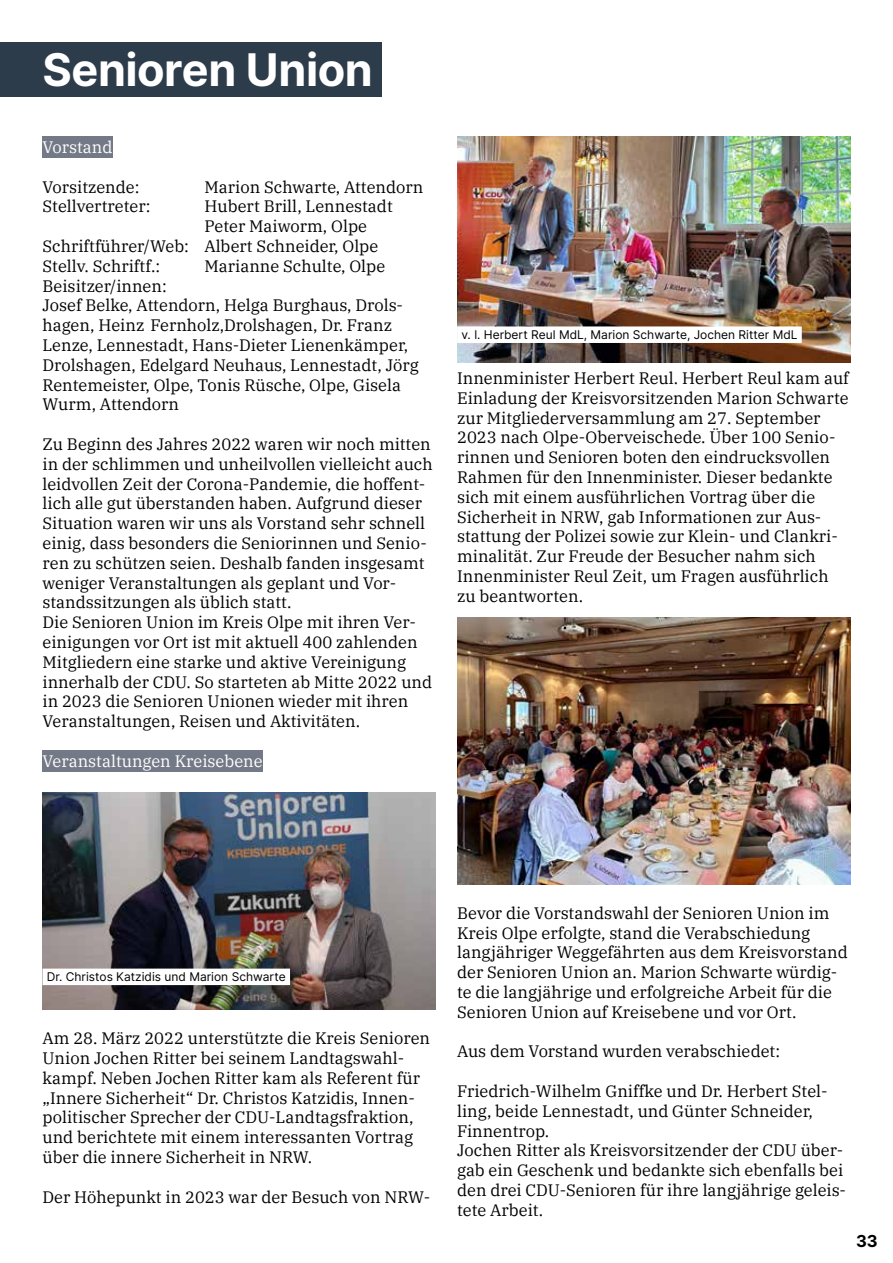
<style>
.page{position:relative;width:893px;height:1263px;background:#fff}
.page>*{position:absolute;margin:0;border:0;box-sizing:border-box;transform-origin:0 0}
.t1{font:700 45px "Inter";letter-spacing:-.01em;color:#fff}
.t2{font:16.5px/19.8px "IBM Plex Serif";color:#000}
.t3{font:16.5px "IBM Plex Serif";color:#fff}
.t4{font:700 16.5px "Inter";color:#000}
.t5{font:12px "Inter";color:#000}
</style>
<div class="page">
<div style="left:43px;top:136px;width:70px;height:22px;background:#737986"></div>
<div style="left:43px;top:750px;width:220px;height:21px;background:#737986"></div>
<div style="left:0;top:43px;width:382px;height:54px;background:#2d3c4b"></div>
<img style="left:43px;top:792px;width:393px;height:217px">
<img style="left:457px;top:136px;width:393px;height:227px">
<img style="left:457px;top:617px;width:393px;height:267px">
<div style="left:43px;top:968px;width:247px;height:17px;background:#fff"></div>
<div style="left:457px;top:326px;width:345px;height:17px;background:#fff"></div>
<h1 class="t1" style="left:43px;top:36px;width:332px">Senioren Union</h1>
<p class="t3" style="left:43px;top:134px;width:72px">Vorstand</p>
<p class="t2" style="left:43px;top:175px;width:98px">Vorsitzende:</p>
<p class="t2" style="left:205px;top:175px;width:220px">Marion Schwarte, Attendorn</p>
<p class="t2" style="left:43px;top:195px;width:109px">Stellvertreter:</p>
<p class="t2" style="left:205px;top:195px;width:190px">Hubert Brill, Lennestadt</p>
<p class="t2" style="left:205px;top:215px;width:164px">Peter Maiworm, Olpe</p>
<p class="t2" style="left:43px;top:235px;width:337px">Schriftführer/Web: Albert Schneider, Olpe</p>
<p class="t2" style="left:43px;top:255px;width:119px">Stellv. Schriftf.:</p>
<p class="t2" style="left:205px;top:255px;width:182px">Marianne Schulte, Olpe</p>
<p class="t2" style="left:43px;top:274px;width:378px">Beisitzer/innen:<br>Josef Belke, Attendorn, Helga Burghaus, Drols&shy;hagen, Heinz Fernholz,Drolshagen, Dr. Franz Lenze, Lennestadt, Hans-Dieter Lienenkämper, Drolshagen, Edelgard Neuhaus, Lennestadt, Jörg Rentemeister, Olpe, Tonis Rüsche, Olpe, Gisela Wurm, Attendorn</p>
<p class="t2" style="left:43px;top:433px;width:392px">Zu Beginn des Jahres 2022 waren wir noch mitten in der schlimmen und unheilvollen vielleicht auch leidvollen Zeit der Corona-Pandemie, die hoffent&shy;lich alle gut überstanden haben. Aufgrund dieser Situation waren wir uns als Vorstand sehr schnell einig, dass besonders die Seniorinnen und Senio&shy;ren zu schützen seien. Deshalb fanden insgesamt weniger Veranstaltungen als geplant und Vor&shy;standssitzungen als üblich statt.<br>Die Senioren Union im Kreis Olpe mit ihren Ver&shy;einigungen vor Ort ist mit aktuell 400 zahlenden Mitgliedern eine starke und aktive Vereinigung innerhalb der CDU. So starteten ab Mitte 2022 und in 2023 die Senioren Unionen wieder mit ihren Veranstaltungen, Reisen und Aktivitäten.</p>
<p class="t3" style="left:43px;top:748px;width:222px">Veranstaltungen Kreisebene</p>
<p class="t5" style="left:461px;top:326px;width:338px">v. l. Herbert Reul MdL, Marion Schwarte, Jochen Ritter MdL</p>
<p class="t2" style="left:457px;top:367px;width:393px">Innenminister Herbert Reul. Herbert Reul kam auf Einladung der Kreisvorsitzenden Marion Schwarte zur Mitgliederversammlung am 27. September 2023 nach Olpe-Oberveischede. Über 100 Senio&shy;rinnen und Senioren boten den eindrucksvollen Rahmen für den Innenminister. Dieser bedankte sich mit einem ausführlichen Vortrag über die Sicherheit in NRW, gab Informationen zur Aus&shy;stattung der Polizei sowie zur Klein- und Clankri&shy;minalität. Zur Freude der Besucher nahm sich Innenminister Reul Zeit, um Fragen ausführlich zu beantworten.</p>
<p class="t5" style="left:47px;top:968px;width:241px">Dr. Christos Katzidis und Marion Schwarte</p>
<p class="t2" style="left:43px;top:1027px;width:389px">Am 28. März 2022 unterstützte die Kreis Senioren Union Jochen Ritter bei seinem Landtagswahl&shy;kampf. Neben Jochen Ritter kam als Referent für „Innere Sicherheit“ Dr. Christos Katzidis, Innen&shy;politischer Sprecher der CDU-Landtagsfraktion, und berichtete mit einem interessanten Vortrag über die innere Sicherheit in NRW.</p>
<p class="t2" style="left:43px;top:1185px;width:389px">Der Höhepunkt in 2023 war der Besuch von NRW-</p>
<p class="t2" style="left:457px;top:901px;width:392px">Bevor die Vorstandswahl der Senioren Union im Kreis Olpe erfolgte, stand die Verabschiedung langjähriger Weggefährten aus dem Kreisvorstand der Senioren Union an. Marion Schwarte würdig&shy;te die langjährige und erfolgreiche Arbeit für die Senioren Union auf Kreisebene und vor Ort.</p>
<p class="t2" style="left:457px;top:1040px;width:324px">Aus dem Vorstand wurden verabschiedet:</p>
<p class="t2" style="left:457px;top:1080px;width:390px">Friedrich-Wilhelm Gniffke und Dr. Herbert Stel&shy;ling, beide Lennestadt, und Günter Schneider, Finnentrop.<br>Jochen Ritter als Kreisvorsitzender der CDU über&shy;gab ein Geschenk und bedankte sich ebenfalls bei den drei CDU-Senioren für ihre langjährige geleis&shy;tete Arbeit.</p>
<p class="t4" style="left:856px;top:1229px;width:23px">33</p>
</div>
